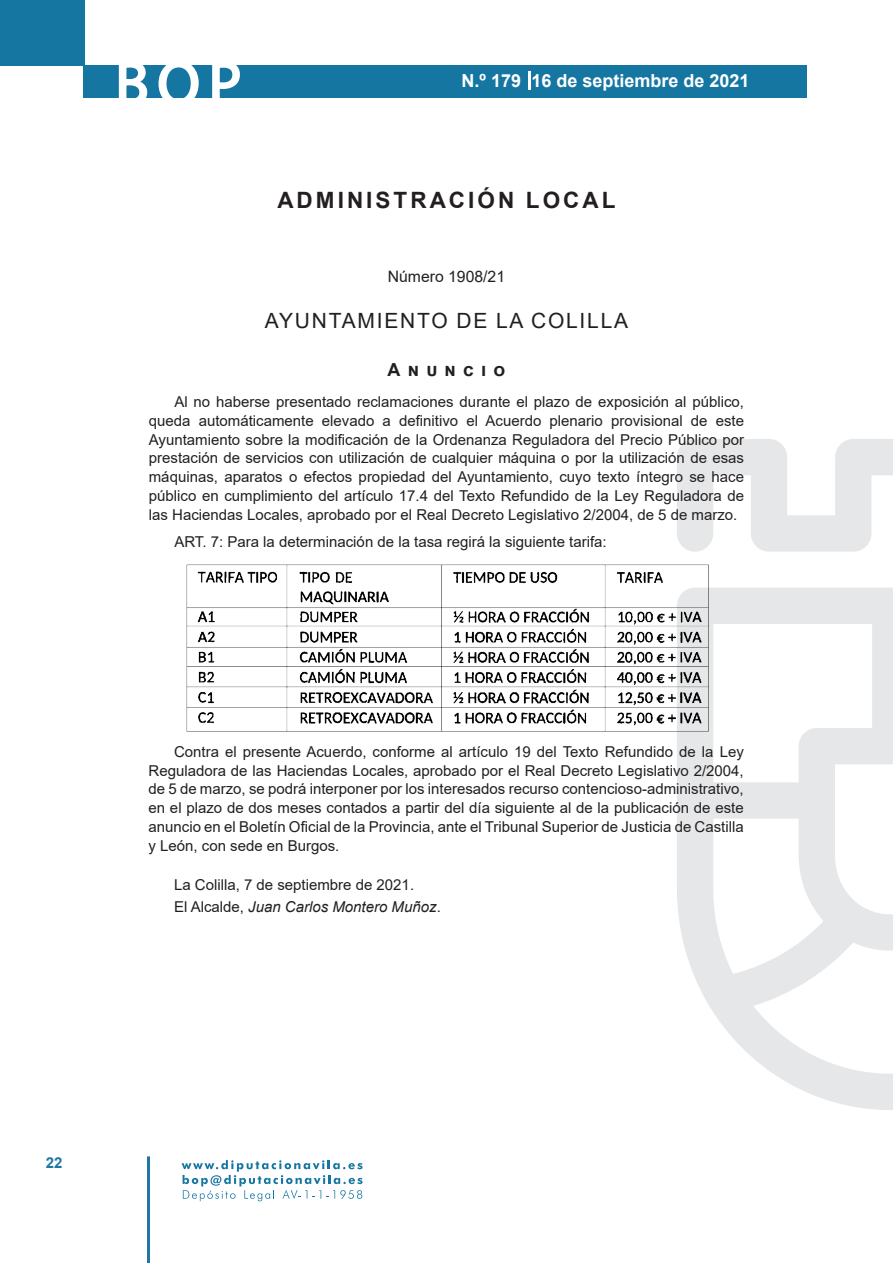
<style>
.page{position:relative;width:893px;height:1263px;background:#fff}
.page>*{position:absolute;margin:0;border:0;box-sizing:border-box;transform-origin:0 0}
.t1{font:500 61.5px "Avant Garde";color:#fff}
.t2{font:700 22.5px "Arial";letter-spacing:.135em;color:#231f20}
.t3{font:21px "Arial";letter-spacing:.085em;color:#231f20}
.t4{font:700 18px "Arial";color:#fff}
.t5{font:700 18px "Arial";letter-spacing:.4em;color:#231f20}
.t6{font:15.75px "Arial";color:#231f20}
.t7{font:15px/18.8px "Arial";color:#231f20;text-align:justify}
.t8{font:700 15px "Arial";color:#1d76a4}
.s1{font-style:italic}
</style>
<div class="page">
<div style="left:0;top:0;width:85px;height:65px;background:#1676a2"></div>
<div style="left:84px;top:65px;width:723px;height:33px;background:#1676a2"></div>
<svg style="left:118px;top:65px;width:30px;height:33px"></svg>
<svg style="left:158px;top:65px;width:41px;height:33px"></svg>
<svg style="left:212px;top:65px;width:28px;height:33px"></svg>
<svg style="left:182px;top:1160px;width:181px;height:41px"></svg>
<hr style="left:147px;top:1156px;width:3px;height:107px;background:#1d76a4">
<svg style="left:529px;top:71px;width:2px;height:19px"></svg>
<svg style="left:677px;top:439px;width:216px;height:671px"></svg>
<img style="left:186px;top:563px;width:526px;height:170px">
<h1 class="t1" style="left:115px;top:46px;width:128px">BOP</h1>
<p class="t4" style="left:462px;top:68px;width:289px">N.º 179 16 de septiembre de 2021</p>
<h2 class="t2" style="left:277px;top:184px;width:340px">ADMINISTRACIÓN LOCAL</h2>
<p class="t6" style="left:388px;top:266px;width:119px">Número 1908/21</p>
<h3 class="t3" style="left:265px;top:307px;width:365px">AYUNTAMIENTO DE LA COLILLA</h3>
<p class="t5" style="left:388px;top:356px;width:119px">Anuncio</p>
<p class="t7" style="left:149px;top:392px;width:597px;text-indent:26px">Al no haberse presentado reclamaciones durante el plazo de exposición al público, queda automáticamente elevado a definitivo el Acuerdo plenario provisional de este Ayuntamiento sobre la modificación de la Ordenanza Reguladora del Precio Público por prestación de servicios con utilización de cualquier máquina o por la utilización de esas máquinas, aparatos o efectos propiedad del Ayuntamiento, cuyo texto íntegro se hace público en cumplimiento del artículo 17.4 del Texto Refundido de la Ley Reguladora de las Haciendas Locales, aprobado por el Real Decreto Legislativo 2/2004, de 5 de marzo.</p>
<p class="t7" style="left:174px;top:532px;width:434px">ART. 7: Para la determinación de la tasa regirá la siguiente tarifa:</p>
<p class="t7" style="left:148px;top:742px;width:597px;text-indent:26px">Contra el presente Acuerdo, conforme al artículo 19 del Texto Refundido de la Ley Reguladora de las Haciendas Locales, aprobado por el Real Decreto Legislativo 2/2004, de 5 de marzo, se podrá interponer por los interesados recurso contencioso-administrativo, en el plazo de dos meses contados a partir del día siguiente al de la publicación de este anuncio en el Boletín Oficial de la Provincia, ante el Tribunal Superior de Justicia de Castilla y León, con sede en Burgos.</p>
<p class="t7" style="left:174px;top:873px;width:268px;line-height:22.2px">La Colilla, 7 de septiembre de 2021.<br>El Alcalde, <span class="s1">Juan Carlos Montero Muñoz</span>.</p>
<p class="t8" style="left:46px;top:1152px;width:18px">22</p>
</div>
